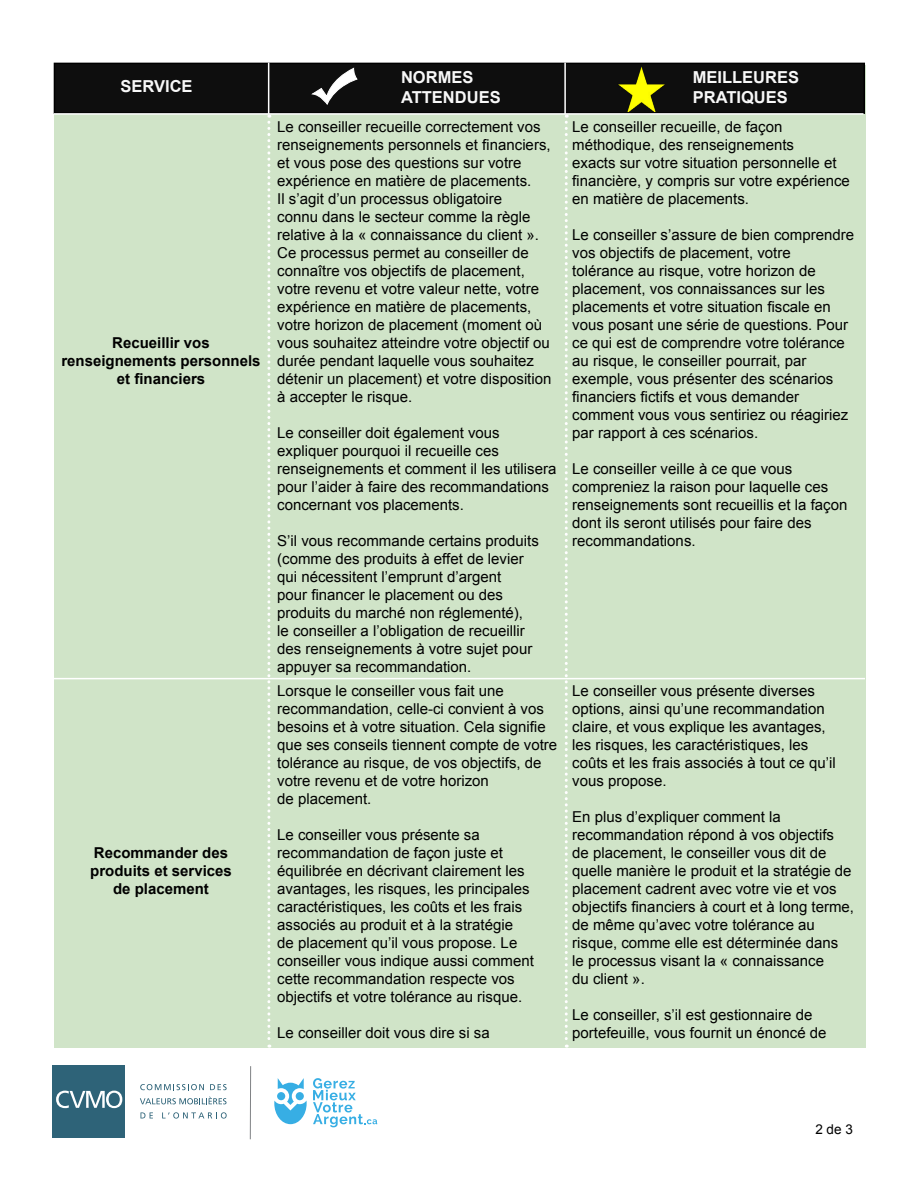
<style>
.page{position:relative;width:918px;height:1188px;background:#fff}
.page>*{position:absolute;margin:0;border:0;box-sizing:border-box;transform-origin:0 0}
.t1{font:700 16.5px/19.8px "Arial";color:#f8f8f8}
.t2{font:15px/18px "Arial";color:#000}
.t3{font:700 15px/18px "Arial";color:#000;text-align:center}
.t4{font:13.5px "Arial";color:#000}
</style>
<div class="page">
<div style="left:54px;top:65px;width:811px;height:983px;background:#d0e4c8"></div>
<svg style="left:267px;top:115px;width:3px;height:933px"></svg>
<svg style="left:565px;top:115px;width:3px;height:933px"></svg>
<div style="left:54px;top:63px;width:810px;height:50px;background:#0e0e0e"></div>
<div style="left:54px;top:63px;width:811px;height:51px;border:2px solid #000"></div>
<hr style="left:268px;top:63px;width:1px;height:51px;background:#fff">
<hr style="left:564px;top:63px;width:2px;height:51px;background:#fff">
<img style="left:618px;top:65px;width:46px;height:47px">
<hr style="left:54px;top:113px;width:810px;height:2px;background:#fff">
<hr style="left:54px;top:678px;width:811px;height:1px;background:#fff">
<hr style="left:250px;top:1066px;width:1px;height:73px;background:#808285">
<svg style="left:274px;top:1078px;width:33px;height:46px"></svg>
<svg style="left:313px;top:1078px;width:64px;height:49px"></svg>
<svg style="left:140px;top:1084px;width:64px;height:6px"></svg>
<svg style="left:210px;top:1084px;width:17px;height:6px"></svg>
<svg style="left:140px;top:1097px;width:87px;height:7px"></svg>
<svg style="left:141px;top:1112px;width:12px;height:6px"></svg>
<svg style="left:162px;top:1112px;width:65px;height:7px"></svg>
<div style="left:53px;top:1065px;width:72px;height:73px;background:#2e6378"></div>
<svg style="left:56px;top:1091px;width:66px;height:17px"></svg>
<svg style="left:311px;top:68px;width:46px;height:37px"></svg>
<p class="t1" style="left:120px;top:76px;width:74px">SERVICE</p>
<p class="t1" style="left:401px;top:68px;width:101px">NORMES<br>ATTENDUES</p>
<p class="t1" style="left:693px;top:68px;width:108px">MEILLEURES<br>PRATIQUES</p>
<p class="t3" style="left:61px;top:334px;width:201px">Recueillir vos renseignements personnels et financiers</p>
<p class="t3" style="left:90px;top:844px;width:143px">Recommander des produits et services de placement</p>
<p class="t2" style="left:277px;top:118px;width:276px">Le conseiller recueille correctement vos renseignements personnels et financiers, et vous pose des questions sur votre expérience en matière de placements.<br>Il s’agit d’un processus obligatoire<br>connu dans le secteur comme la règle relative à la « connaissance du client ».<br>Ce processus permet au conseiller de connaître vos objectifs de placement, votre revenu et votre valeur nette, votre expérience en matière de placements, votre horizon de placement (moment où vous souhaitez atteindre votre objectif ou durée pendant laquelle vous souhaitez détenir un placement) et votre disposition à accepter le risque.</p>
<p class="t2" style="left:277px;top:424px;width:281px">Le conseiller doit également vous expliquer pourquoi il recueille ces renseignements et comment il les utilisera pour l’aider à faire des recommandations concernant vos placements.</p>
<p class="t2" style="left:277px;top:532px;width:263px">S’il vous recommande certains produits (comme des produits à effet de levier qui nécessitent l’emprunt d’argent<br>pour financer le placement ou des produits du marché non réglementé),<br>le conseiller a l’obligation de recueillir des renseignements à votre sujet pour appuyer sa recommandation.</p>
<p class="t2" style="left:277px;top:682px;width:281px">Lorsque le conseiller vous fait une recommandation, celle-ci convient à vos besoins et à votre situation. Cela signifie que ses conseils tiennent compte de votre tolérance au risque, de vos objectifs, de votre revenu et de votre horizon<br>de placement.</p>
<p class="t2" style="left:277px;top:826px;width:258px">Le conseiller vous présente sa recommandation de façon juste et équilibrée en décrivant clairement les avantages, les risques, les principales caractéristiques, les coûts et les frais associés au produit et à la stratégie<br>de placement qu’il vous propose. Le conseiller vous indique aussi comment cette recommandation respecte vos objectifs et votre tolérance au risque.</p>
<p class="t2" style="left:277px;top:1024px;width:214px">Le conseiller doit vous dire si sa</p>
<p class="t2" style="left:572px;top:118px;width:279px">Le conseiller recueille, de façon méthodique, des renseignements<br>exacts sur votre situation personnelle et financière, y compris sur votre expérience en matière de placements.</p>
<p class="t2" style="left:572px;top:226px;width:283px">Le conseiller s’assure de bien comprendre vos objectifs de placement, votre tolérance au risque, votre horizon de placement, vos connaissances sur les placements et votre situation fiscale en vous posant une série de questions. Pour ce qui est de comprendre votre tolérance au risque, le conseiller pourrait, par exemple, vous présenter des scénarios financiers fictifs et vous demander comment vous vous sentiriez ou réagiriez par rapport à ces scénarios.</p>
<p class="t2" style="left:572px;top:460px;width:277px">Le conseiller veille à ce que vous compreniez la raison pour laquelle ces renseignements sont recueillis et la façon dont ils seront utilisés pour faire des recommandations.</p>
<p class="t2" style="left:572px;top:682px;width:265px">Le conseiller vous présente diverses options, ainsi qu’une recommandation claire, et vous explique les avantages, les risques, les caractéristiques, les coûts et les frais associés à tout ce qu’il vous propose.</p>
<p class="t2" style="left:572px;top:808px;width:283px">En plus d’expliquer comment la recommandation répond à vos objectifs de placement, le conseiller vous dit de quelle manière le produit et la stratégie de placement cadrent avec votre vie et vos objectifs financiers à court et à long terme, de même qu’avec votre tolérance au risque, comme elle est déterminée dans<br>le processus visant la « connaissance<br>du client ».</p>
<p class="t2" style="left:572px;top:1006px;width:256px">Le conseiller, s’il est gestionnaire de portefeuille, vous fournit un énoncé de</p>
<p class="t4" style="left:815px;top:1121px;width:39px">2 de 3</p>
</div>
